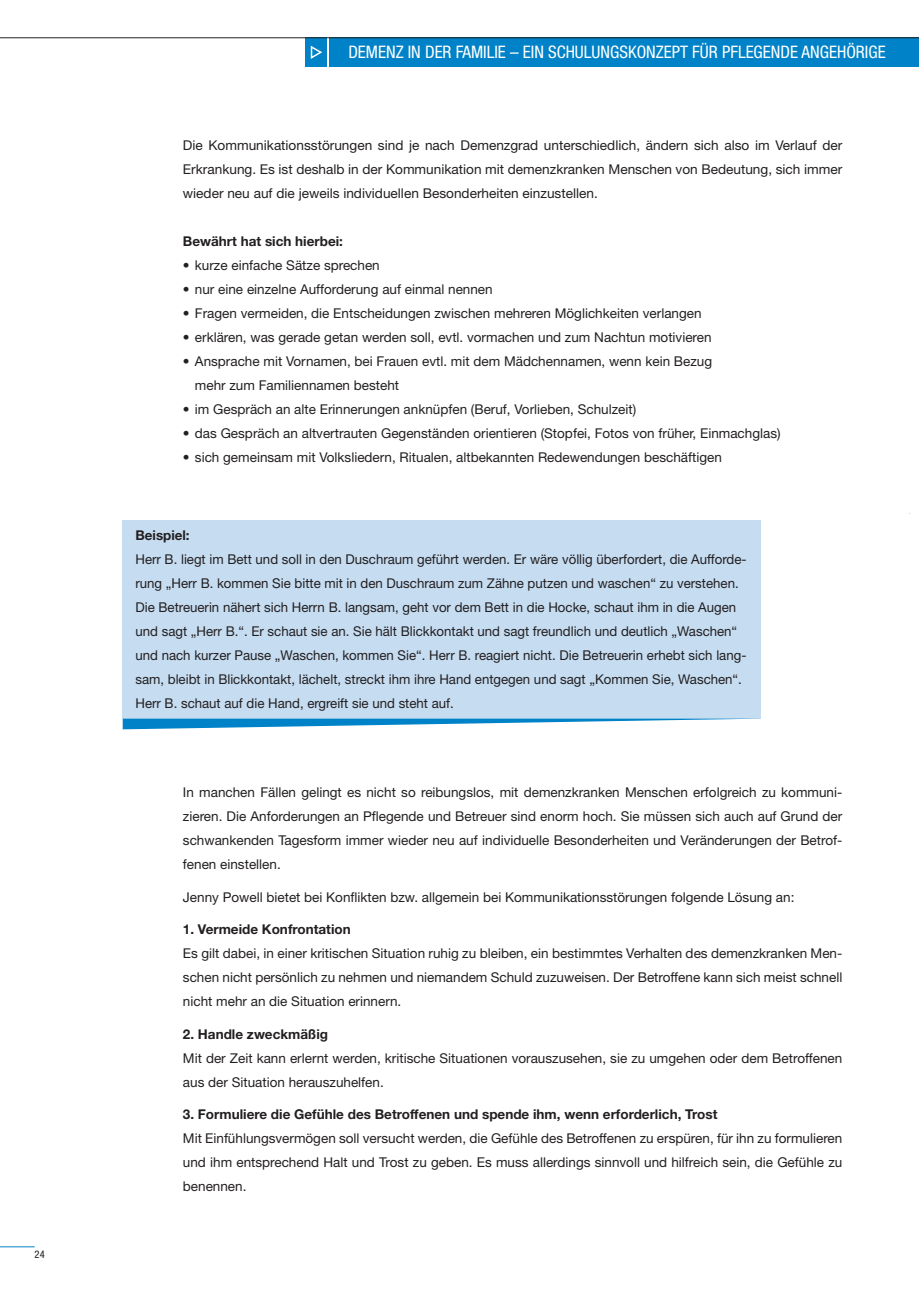
<style>
.page{position:relative;width:919px;height:1289px;background:#fff}
.page>*{position:absolute;margin:0;border:0;box-sizing:border-box;transform-origin:0 0}
.t1{font:condensed 17.25px "Helvetica Neue LT Std";color:#fff}
.t2{font:13.5px/24px "Helvetica Neue LT Std";color:#231f20;text-align:justify}
.t3{font:700 13.5px "Helvetica Neue LT Std";color:#231f20}
.t4{font:condensed 10.5px "Helvetica Neue LT Std";color:#231f20}
</style>
<div class="page">
<hr style="left:0;top:1246px;width:35px;height:1px;background:#0082c8">
<div style="left:329px;top:37px;width:577px;height:30px;background:#0082c8"></div>
<div style="left:306px;top:37px;width:21px;height:30px;background:#0082c8"></div>
<svg style="left:310px;top:45px;width:12px;height:14px"></svg>
<hr style="left:0;top:37px;width:906px;height:1px;background:#231f20">
<div style="left:906px;top:37px;width:12px;height:30px;background:#0082c8"></div>
<svg style="left:906px;top:37px;width:12px;height:1px"></svg>
<div style="left:123px;top:520px;width:637px;height:198px;background:#c5dcf1"></div>
<svg style="left:123px;top:718px;width:637px;height:11px"></svg>
<p class="t4" style="left:35px;top:1248px;width:12px">24</p>
<p class="t1" style="left:348px;top:42px;width:539px">DEMENZ IN DER FAMILIE – EIN SCHULUNGSKONZEPT FÜR PFLEGENDE ANGEHÖRIGE</p>
<p class="t2" style="left:183px;top:133px;width:660px">Die Kommunikationsstörungen sind je nach Demenzgrad unterschiedlich, ändern sich also im Verlauf der Erkrankung. Es ist deshalb in der Kommunikation mit demenzkranken Menschen von Bedeutung, sich immer wieder neu auf die jeweils individuellen Besonderheiten einzustellen.</p>
<p class="t3" style="left:183px;top:233px;width:161px">Bewährt hat sich hierbei:</p>
<p class="t2" style="left:183px;top:253px;width:198px">• kurze einfache Sätze sprechen</p>
<p class="t2" style="left:183px;top:277px;width:311px">• nur eine einzelne Aufforderung auf einmal nennen</p>
<p class="t2" style="left:183px;top:301px;width:520px">• Fragen vermeiden, die Entscheidungen zwischen mehreren Möglichkeiten verlangen</p>
<p class="t2" style="left:183px;top:325px;width:530px">• erklären, was gerade getan werden soll, evtl. vormachen und zum Nachtun motivieren</p>
<p class="t2" style="left:195px;top:349px;width:518px;text-indent:-12px">• Ansprache mit Vornamen, bei Frauen evtl. mit dem Mädchennamen, wenn kein Bezug mehr zum Familiennamen besteht</p>
<p class="t2" style="left:183px;top:397px;width:455px">• im Gespräch an alte Erinnerungen anknüpfen (Beruf, Vorlieben, Schulzeit)</p>
<p class="t2" style="left:183px;top:421px;width:599px">• das Gespräch an altvertrauten Gegenständen orientieren (Stopfei, Fotos von früher, Einmachglas)</p>
<p class="t2" style="left:183px;top:445px;width:540px">• sich gemeinsam mit Volksliedern, Ritualen, altbekannten Redewendungen beschäftigen</p>
<p class="t3" style="left:135px;top:527px;width:56px">Beispiel:</p>
<p class="t2" style="left:135px;top:547px;width:612px;text-align:left">Herr B. liegt im Bett und soll in den Duschraum geführt werden. Er wäre völlig überfordert, die Aufforde&shy;rung „Herr B. kommen Sie bitte mit in den Duschraum zum Zähne putzen und waschen“ zu verstehen.<br>Die Betreuerin nähert sich Herrn B. langsam, geht vor dem Bett in die Hocke, schaut ihm in die Augen und sagt „Herr B.“. Er schaut sie an. Sie hält Blickkontakt und sagt freundlich und deutlich „Waschen“ und nach kurzer Pause „Waschen, kommen Sie“. Herr B. reagiert nicht. Die Betreuerin erhebt sich lang&shy;sam, bleibt in Blickkontakt, lächelt, streckt ihm ihre Hand entgegen und sagt „Kommen Sie, Waschen“.<br>Herr B. schaut auf die Hand, ergreift sie und steht auf.</p>
<p class="t2" style="left:183px;top:780px;width:661px">In manchen Fällen gelingt es nicht so reibungslos, mit demenzkranken Menschen erfolgreich zu kommuni&shy;zieren. Die Anforderungen an Pflegende und Betreuer sind enorm hoch. Sie müssen sich auch auf Grund der schwankenden Tagesform immer wieder neu auf individuelle Besonderheiten und Veränderungen der Betrof&shy;fenen einstellen.</p>
<p class="t2" style="left:183px;top:884px;width:613px">Jenny Powell bietet bei Konflikten bzw. allgemein bei Kommunikationsstörungen folgende Lösung an:</p>
<p class="t3" style="left:183px;top:920px;width:169px">1. Vermeide Konfrontation</p>
<p class="t2" style="left:183px;top:941px;width:661px">Es gilt dabei, in einer kritischen Situation ruhig zu bleiben, ein bestimmtes Verhalten des demenzkranken Men&shy;schen nicht persönlich zu nehmen und niemandem Schuld zuzuweisen. Der Betroffene kann sich meist schnell nicht mehr an die Situation erinnern.</p>
<p class="t3" style="left:183px;top:1025px;width:147px">2. Handle zweckmäßig</p>
<p class="t2" style="left:183px;top:1045px;width:661px">Mit der Zeit kann erlernt werden, kritische Situationen vorauszusehen, sie zu umgehen oder dem Betroffenen aus der Situation herauszuhelfen.</p>
<p class="t3" style="left:183px;top:1105px;width:536px">3. Formuliere die Gefühle des Betroffenen und spende ihm, wenn erforderlich, Trost</p>
<p class="t2" style="left:183px;top:1126px;width:661px">Mit Einfühlungsvermögen soll versucht werden, die Gefühle des Betroffenen zu erspüren, für ihn zu formulieren und ihm entsprechend Halt und Trost zu geben. Es muss allerdings sinnvoll und hilfreich sein, die Gefühle zu benennen.</p>
</div>
